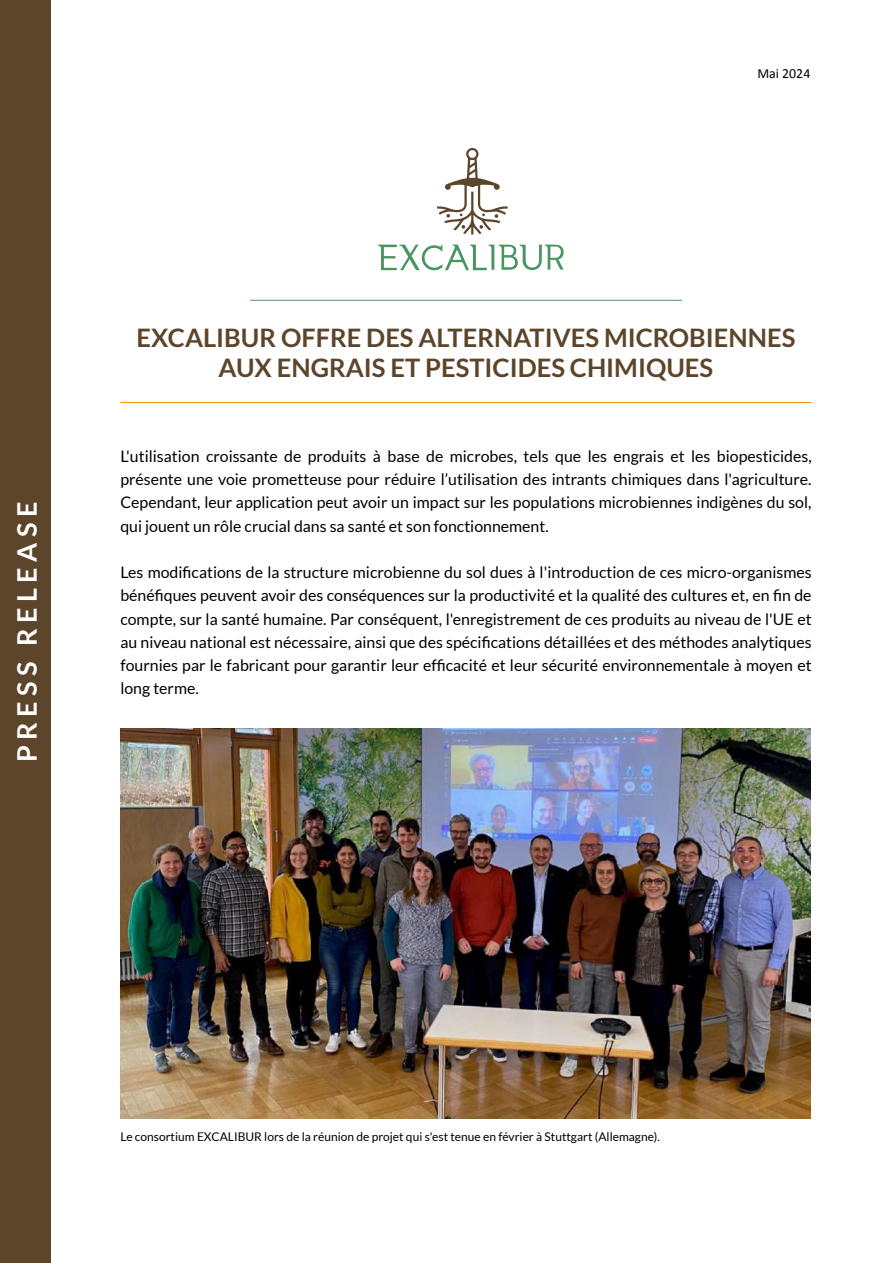
<style>
.page{position:relative;width:893px;height:1263px;background:#fff}
.page>*{position:absolute;margin:0;border:0;box-sizing:border-box;transform-origin:0 0}
.t1{font:700 27px "Lato";letter-spacing:.2em;color:#fff}
.t2{font:700 25.5px/30.6px "Lato";color:#5d452b;text-align:center}
.t3{font:15.9px/23.2px "Lato";color:#000;text-align:justify}
.t4{font:13.95px "Calibri";color:#000}
.t5{font:12px "Lato";color:#000}
</style>
<div class="page">
<hr style="left:120px;top:402px;width:692px;height:1px;background:#f18a00">
<hr style="left:250px;top:300px;width:432px;height:1px;background:#4a9462">
<svg style="left:378px;top:245px;width:186px;height:25px"></svg>
<svg style="left:437px;top:148px;width:71px;height:87px"></svg>
<div style="left:0;top:0;width:50px;height:1263px;background:#5d452b"></div>
<img style="left:120px;top:728px;width:691px;height:391px">
<p class="t4" style="left:757px;top:64px;width:54px">Mai 2024</p>
<h1 class="t1" style="left:11px;top:762px;width:262px;rotate:-90deg">PRESS RELEASE</h1>
<h2 class="t2" style="left:136px;top:322px;width:660px">EXCALIBUR OFFRE DES ALTERNATIVES MICROBIENNES<br>AUX ENGRAIS ET PESTICIDES CHIMIQUES</h2>
<p class="t3" style="left:120px;top:444px;width:693px">L'utilisation croissante de produits à base de microbes, tels que les engrais et les biopesticides, présente une voie prometteuse pour réduire l’utilisation des intrants chimiques dans l'agriculture.<br>Cependant, leur application peut avoir un impact sur les populations microbiennes indigènes du sol, qui jouent un rôle crucial dans sa santé et son fonctionnement.</p>
<p class="t3" style="left:120px;top:561px;width:693px">Les modifications de la structure microbienne du sol dues à l'introduction de ces micro-organismes bénéfiques peuvent avoir des conséquences sur la productivité et la qualité des cultures et, en fin de compte, sur la santé humaine. Par conséquent, l'enregistrement de ces produits au niveau de l'UE et au niveau national est nécessaire, ainsi que des spécifications détaillées et des méthodes analytiques fournies par le fabricant pour garantir leur efficacité et leur sécurité environnementale à moyen et long terme.</p>
<p class="t5" style="left:120px;top:1130px;width:541px">Le consortium EXCALIBUR lors de la réunion de projet qui s'est tenue en février à Stuttgart (Allemagne).</p>
</div>
